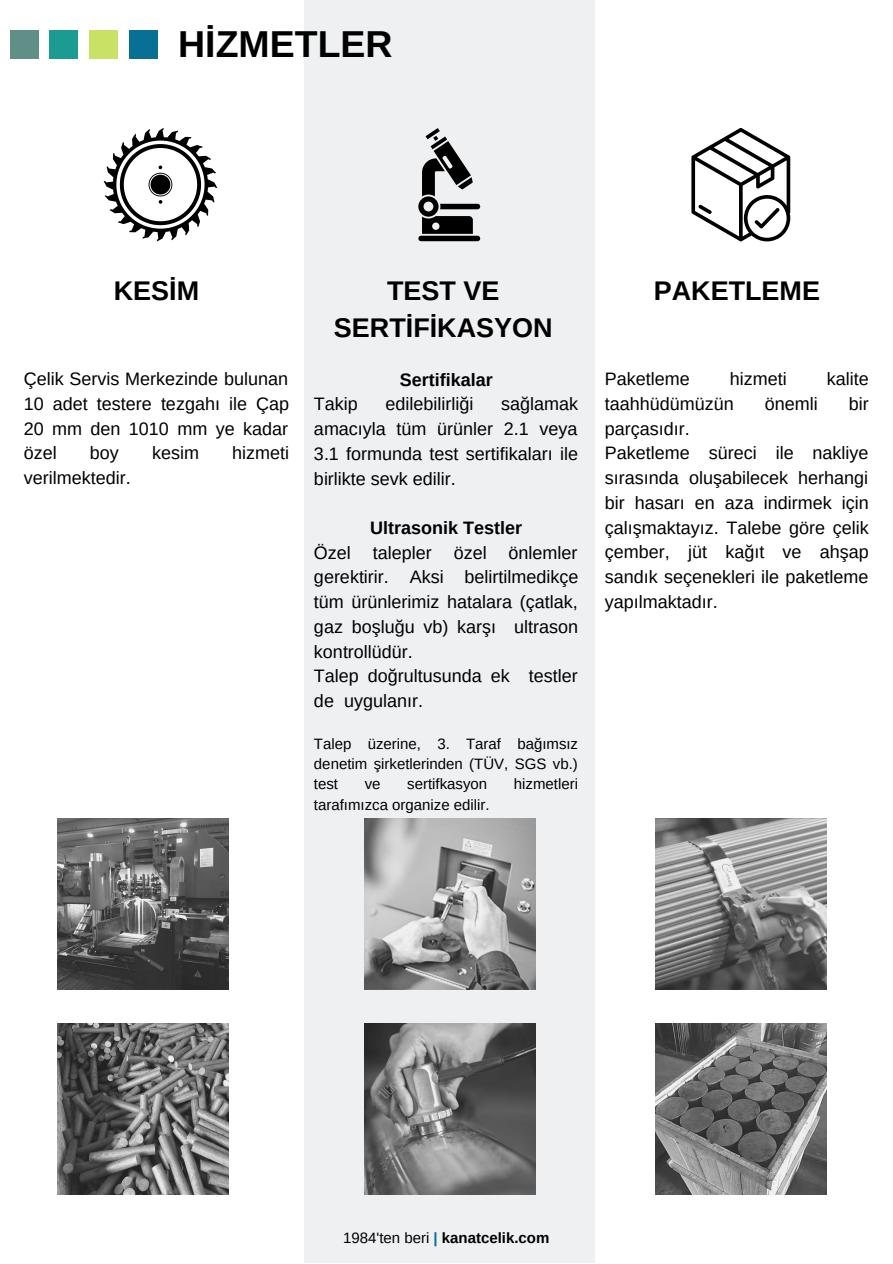
<style>
.page{position:relative;width:893px;height:1264px;background:#fff}
.page>*{position:absolute;margin:0;border:0;box-sizing:border-box;transform-origin:0 0}
.t1{font:700 37.5px "Arimo";color:#000}
.t2{font:700 27px/37px "Arimo";color:#000;text-align:center}
.t3{font:18px/24.8px "Arimo";color:#000;text-align:justify}
.t4{font:700 18px "Arimo";color:#000}
.t5{font:15px/20.2px "Arimo";color:#000;text-align:justify}
.t6{font:700 15px "Arimo";color:#000}
.s1{font-weight:400}
.s2{color:#077094}
</style>
<div class="page">
<div style="left:11px;top:31px;width:28px;height:28px;background:#608f87"></div>
<div style="left:50px;top:31px;width:28px;height:28px;background:#1b9b91"></div>
<div style="left:89px;top:31px;width:28px;height:28px;background:#c9e265"></div>
<div style="left:129px;top:31px;width:28px;height:28px;background:#077094"></div>
<svg style="left:104px;top:128px;width:113px;height:113px"></svg>
<svg style="left:691px;top:128px;width:99px;height:113px"></svg>
<div style="left:304px;top:0;width:290px;height:1262px;background:#eff0f2"></div>
<svg style="left:418px;top:128px;width:62px;height:106px"></svg>
<div style="left:418px;top:236px;width:62px;height:5px;background:#000;border-radius:3px"></div>
<img style="left:364px;top:818px;width:171px;height:171px">
<img style="left:364px;top:1023px;width:171px;height:171px">
<img style="left:655px;top:818px;width:171px;height:171px">
<img style="left:655px;top:1023px;width:171px;height:171px">
<img style="left:58px;top:818px;width:171px;height:171px">
<img style="left:58px;top:1023px;width:171px;height:171px">
<h1 class="t1" style="left:178px;top:23px;width:216px">HİZMETLER</h1>
<h2 class="t2" style="left:114px;top:272px;width:87px">KESİM</h2>
<p class="t3" style="left:24px;top:366px;width:267px">Çelik Servis Merkezinde bulunan 10 adet testere tezgahı ile Çap 20 mm den 1010 mm ye kadar özel</p>
<p class="t3" style="left:90px;top:441px;width:30px">boy</p>
<p class="t3" style="left:152px;top:441px;width:48px">kesim</p>
<p class="t3" style="left:232px;top:441px;width:58px">hizmeti</p>
<p class="t3" style="left:24px;top:465px;width:108px">verilmektedir.</p>
<h2 class="t2" style="left:334px;top:272px;width:220px">TEST VE<br>SERTİFİKASYON</h2>
<p class="t4" style="left:400px;top:369px;width:94px">Sertifikalar</p>
<p class="t3" style="left:314px;top:391px;width:265px;text-indent:187px">sağlamak amacıyla tüm ürünler 2.1 veya 3.1 formunda test sertifikaları ile birlikte sevk edilir.</p>
<p class="t4" style="left:370px;top:517px;width:153px">Ultrasonik Testler</p>
<p class="t3" style="left:314px;top:540px;width:266px;text-align:left">Özel talepler özel önlemler gerektirir. Aksi belirtilmedikçe tüm ürünlerimiz hatalara (çatlak, gaz boşluğu vb) karşı ultrason kontrollüdür.<br>Talep doğrultusunda ek testler de uygulanır.</p>
<p class="t5" style="left:314px;top:733px;width:266px">Talep üzerine, 3. Taraf bağımsız denetim şirketlerinden (TÜV, SGS vb.) test</p>
<p class="t3" style="left:314px;top:391px;width:45px">Takip</p>
<p class="t3" style="left:385px;top:391px;width:89px">edilebilirliği</p>
<p class="t5" style="left:365px;top:774px;width:17px">ve</p>
<p class="t5" style="left:407px;top:774px;width:81px">sertifkasyon</p>
<p class="t5" style="left:514px;top:774px;width:66px">hizmetleri</p>
<p class="t5" style="left:314px;top:794px;width:177px">tarafımızca organize edilir.</p>
<h2 class="t2" style="left:653px;top:272px;width:168px">PAKETLEME</h2>
<p class="t3" style="left:605px;top:366px;width:86px">Paketleme</p>
<p class="t3" style="left:729px;top:366px;width:58px">hizmeti</p>
<p class="t3" style="left:826px;top:366px;width:43px">kalite</p>
<p class="t3" style="left:605px;top:391px;width:130px">taahhüdümüzün</p>
<p class="t3" style="left:764px;top:391px;width:54px">önemli</p>
<p class="t3" style="left:848px;top:391px;width:21px">bir</p>
<p class="t3" style="left:605px;top:416px;width:265px;text-align:left">parçasıdır.<br>Paketleme süreci ile nakliye sırasında oluşabilecek herhangi bir hasarı en aza indirmek için çalışmaktayız. Talebe göre çelik çember, jüt kağıt ve ahşap sandık seçenekleri ile paketleme yapılmaktadır.</p>
<p class="t6" style="left:343px;top:1229px;width:208px"><span class="s1">1984'ten beri</span> <span class="s2">|</span> kanatcelik.com</p>
</div>
